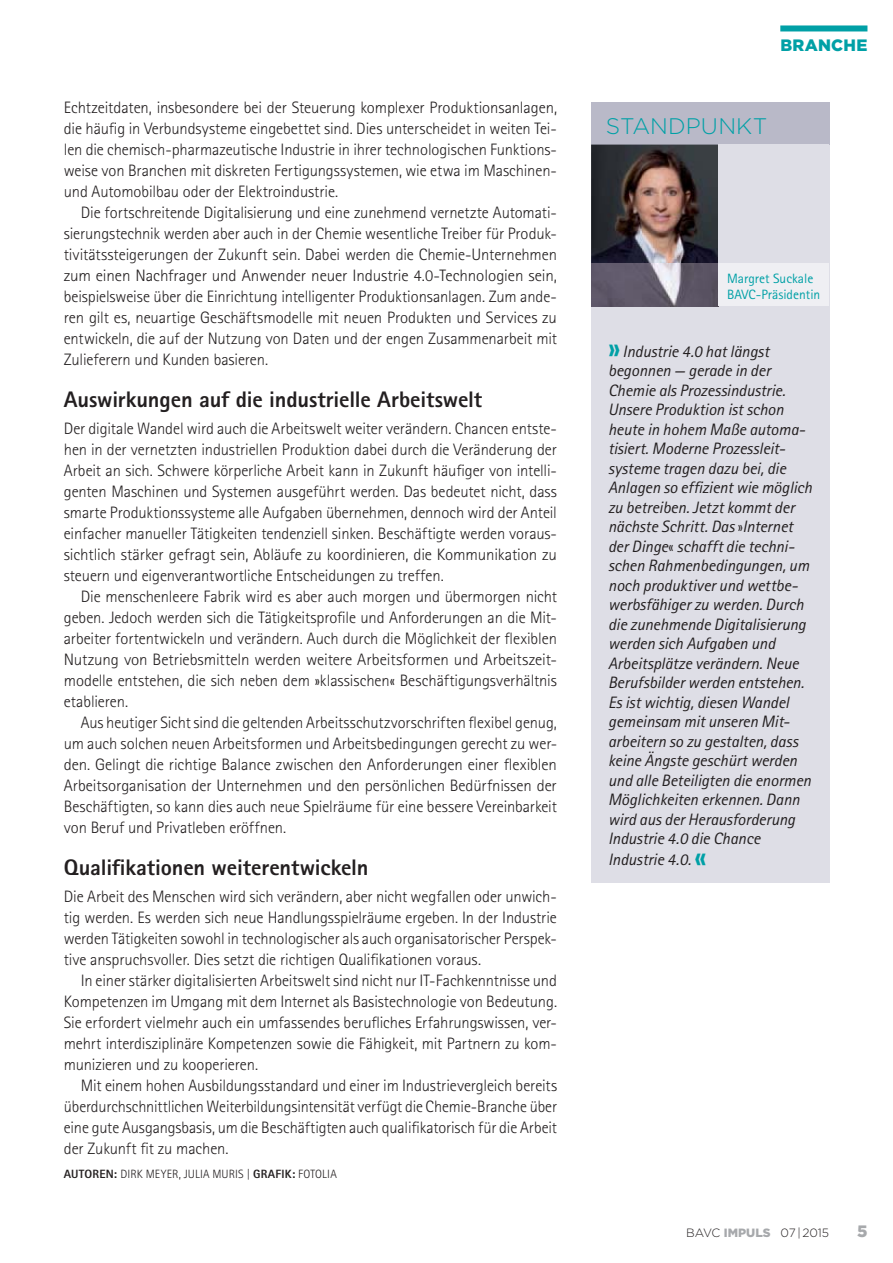
<style>
.page{position:relative;width:893px;height:1263px;background:#fff}
.page>*{position:absolute;margin:0;border:0;box-sizing:border-box;transform-origin:0 0}
.t1{font:800 22.5px "Rotis Sans Serif Std";letter-spacing:-.01em;color:#231f20}
.t2{font:300 22.5px "Gotham";letter-spacing:.005em;color:#00a0a6}
.t3{font:300 16.5px/21px "Rotis Sans Serif Std";letter-spacing:-.005em;color:#231f20;text-align:justify}
.t4{font:italic 16.5px/19.5px "Rotis Sans Serif Std";letter-spacing:-.01em;color:#231f20}
.t5{font:900 16.5px "Gotham";letter-spacing:.02em;color:#00a0a6}
.t6{font:900 16.5px "Gotham";color:#a7a9ac}
.t7{font:13.5px/16.5px "Rotis Sans Serif Std";color:#00a0a6}
.t8{font:300 12px "Rotis Sans Serif Std";letter-spacing:.01em;color:#231f20}
.t9{font:300 12px "Gotham";color:#231f20}
.s1{font-weight:800}
.s2{font-weight:800;font-style:normal;font-size:30px;color:#00a0a6}
.s3{font-weight:300;font-style:normal}
.s4{font-weight:900;color:#a7a9ac}
</style>
<div class="page">
<div style="left:780px;top:25px;width:87px;height:6px;background:#00a0a6"></div>
<div style="left:591px;top:138px;width:238px;height:744px;background:#dedee6"></div>
<div style="left:591px;top:102px;width:238px;height:43px;background:#b9b9c8"></div>
<img style="left:591px;top:145px;width:128px;height:119px">
<img style="left:591px;top:264px;width:128px;height:42px">
<div style="left:719px;top:264px;width:110px;height:42px;background:#efeff3"></div>
<p class="t3" style="left:64px;top:99px;width:495px">Echtzeitdaten, insbesondere bei der Steuerung komplexer Produktionsanlagen, die häufig in Verbundsysteme eingebettet sind. Dies unterscheidet in weiten Tei&shy;len die chemisch-pharmazeutische Industrie in ihrer technologischen Funktions&shy;weise von Branchen mit diskreten Fertigungssystemen, wie etwa im Maschinen&shy;und Automobilbau oder der Elektroindustrie.</p>
<p class="t3" style="left:64px;top:204px;width:495px;text-indent:17px">Die fortschreitende Digitalisierung und eine zunehmend vernetzte Automati&shy;sierungstechnik werden aber auch in der Chemie wesentliche Treiber für Produk&shy;tivitätssteigerungen der Zukunft sein. Dabei werden die Chemie-Unternehmen zum einen Nachfrager und Anwender neuer Industrie 4.0-Technologien sein, beispielsweise über die Einrichtung intelligenter Produktionsanlagen. Zum ande&shy;ren gilt es, neuartige Geschäftsmodelle mit neuen Produkten und Services zu entwickeln, die auf der Nutzung von Daten und der engen Zusammenarbeit mit Zulieferern und Kunden basieren.</p>
<h1 class="t1" style="left:64px;top:391px;width:420px">Auswirkungen auf die industrielle Arbeitswelt</h1>
<p class="t3" style="left:64px;top:420px;width:495px">Der digitale Wandel wird auch die Arbeitswelt weiter verändern. Chancen entste&shy;hen in der vernetzten industriellen Produktion dabei durch die Veränderung der Arbeit an sich. Schwere körperliche Arbeit kann in Zukunft häufiger von intelli&shy;genten Maschinen und Systemen ausgeführt werden. Das bedeutet nicht, dass smarte Produktionssysteme alle Aufgaben übernehmen, dennoch wird der Anteil einfacher manueller Tätigkeiten tendenziell sinken. Beschäftigte werden voraus&shy;sichtlich stärker gefragt sein, Abläufe zu koordinieren, die Kommunikation zu steuern und eigenverantwortliche Entscheidungen zu treffen.</p>
<p class="t3" style="left:64px;top:588px;width:495px;text-indent:17px">Die menschenleere Fabrik wird es aber auch morgen und übermorgen nicht geben. Jedoch werden sich die Tätigkeitsprofile und Anforderungen an die Mit&shy;arbeiter fortentwickeln und verändern. Auch durch die Möglichkeit der flexiblen Nutzung von Betriebsmitteln werden weitere Arbeitsformen und Arbeitszeit&shy;modelle entstehen, die sich neben dem »klassischen« Beschäftigungsverhältnis etablieren.</p>
<p class="t3" style="left:64px;top:714px;width:495px;text-indent:17px">Aus heutiger Sicht sind die geltenden Arbeitsschutzvorschriften flexibel genug, um auch solchen neuen Arbeitsformen und Arbeitsbedingungen gerecht zu wer&shy;den. Gelingt die richtige Balance zwischen den Anforderungen einer flexiblen Arbeitsorganisation der Unternehmen und den persönlichen Bedürfnissen der Beschäftigten, so kann dies auch neue Spielräume für eine bessere Vereinbarkeit von Beruf und Privatleben eröffnen.</p>
<h1 class="t1" style="left:64px;top:859px;width:306px">Qualifikationen weiterentwickeln</h1>
<p class="t3" style="left:64px;top:888px;width:495px">Die Arbeit des Menschen wird sich verändern, aber nicht wegfallen oder unwich&shy;tig werden. Es werden sich neue Handlungsspielräume ergeben. In der Industrie werden Tätigkeiten sowohl in technologischer als auch organisatorischer Perspek&shy;tive anspruchsvoller. Dies setzt die richtigen Qualifikationen voraus.</p>
<p class="t3" style="left:64px;top:972px;width:495px;text-indent:17px">In einer stärker digitalisierten Arbeitswelt sind nicht nur IT-Fachkenntnisse und Kompetenzen im Umgang mit dem Internet als Basistechnologie von Bedeutung.<br>Sie erfordert vielmehr auch ein umfassendes berufliches Erfahrungswissen, ver&shy;mehrt interdisziplinäre Kompetenzen sowie die Fähigkeit, mit Partnern zu kom&shy;munizieren und zu kooperieren.</p>
<p class="t3" style="left:64px;top:1077px;width:495px;text-indent:17px">Mit einem hohen Ausbildungsstandard und einer im Industrievergleich bereits überdurchschnittlichen Weiterbildungsintensität verfügt die Chemie-Branche über eine gute Ausgangsbasis, um die Beschäftigten auch qualifikatorisch für die Arbeit der Zukunft fit zu machen.</p>
<p class="t8" style="left:64px;top:1169px;width:274px"><span class="s1">AUTOREN:</span> DIRK MEYER, JULIA MURIS | <span class="s1">GRAFIK:</span> FOTOLIA</p>
<p class="t5" style="left:780px;top:39px;width:89px">BRANCHE</p>
<h1 class="t2" style="left:606px;top:118px;width:163px">STANDPUNKT</h1>
<p class="t7" style="left:727px;top:271px;width:95px">Margret Suckale<br>BAVC-Präsidentin</p>
<p class="t4" style="left:608px;top:343px;width:206px"><span class="s2">»</span>Industrie 4.0 hat längst begonnen — gerade in der<br>Chemie als Prozessindustrie.<br>Unsere Produktion ist schon heute in hohem Maße automa&shy;tisiert. Moderne Prozessleit&shy;systeme tragen dazu bei, die<br>Anlagen so effizient wie möglich zu betreiben. Jetzt kommt der nächste Schritt. Das <span class="s3">»</span>Internet der Dinge<span class="s3">«</span> schafft die techni&shy;schen Rahmenbedingungen, um noch produktiver und wettbe&shy;werbsfähiger zu werden. Durch die zunehmende Digitalisierung werden sich Aufgaben und<br>Arbeitsplätze verändern. Neue<br>Berufsbilder werden entstehen.<br>Es ist wichtig, diesen Wandel gemeinsam mit unseren Mit&shy;arbeitern so zu gestalten, dass keine Ängste geschürt werden und alle Beteiligten die enormen<br>Möglichkeiten erkennen. Dann wird aus der Herausforderung<br>Industrie 4.0 die Chance</p>
<p class="t4" style="left:608px;top:851px;width:100px">Industrie 4.0. <span class="s2">«</span></p>
<p class="t9" style="left:686px;top:1229px;width:145px">BAVC <span class="s4">IMPULS</span> 07-|-2015</p>
<p class="t6" style="left:857px;top:1226px;width:12px">5</p>
</div>
